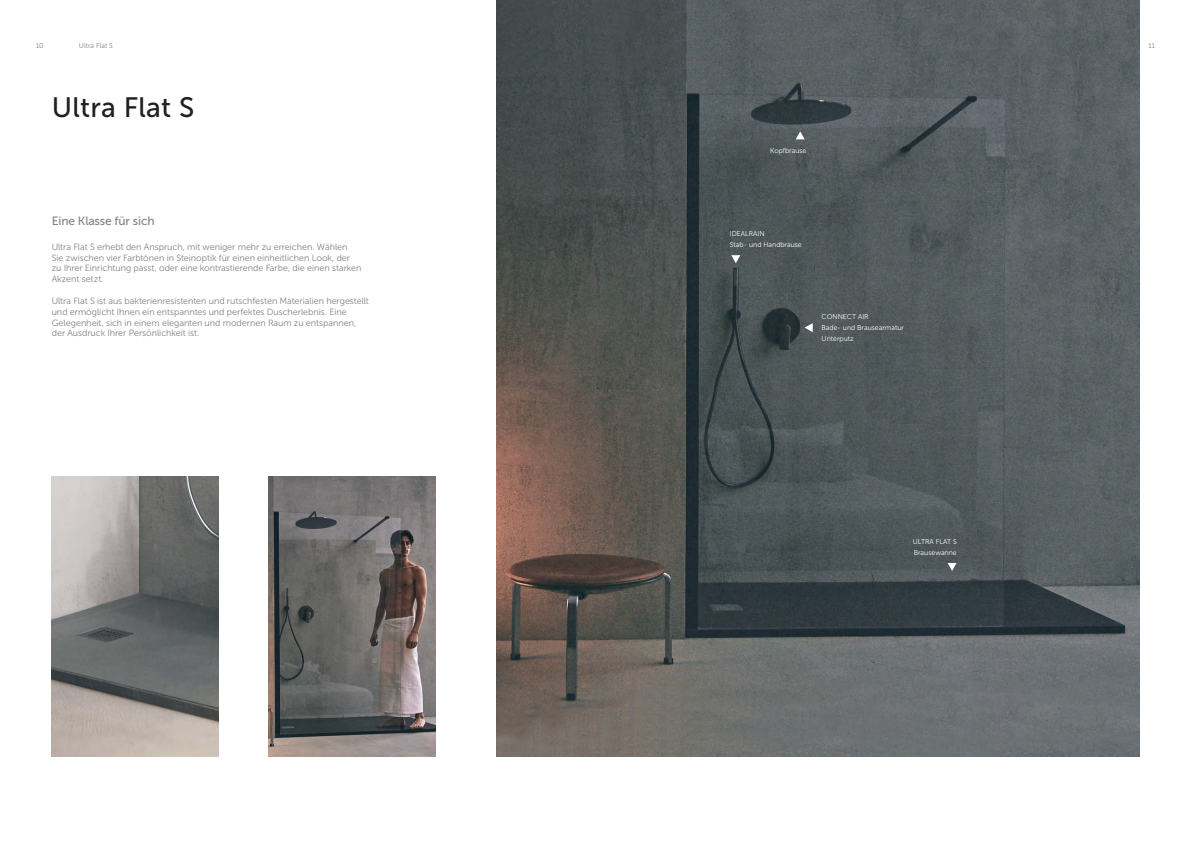
<style>
.page{position:relative;width:1191px;height:842px;background:#fff}
.page>*{position:absolute;margin:0;border:0;box-sizing:border-box;transform-origin:0 0}
.t1{font:28px "Museo Sans 500";letter-spacing:.01em;color:#231f20}
.t2{font:12px "Museo Sans 500";letter-spacing:-.01em;color:#808285}
.t3{font:9px/10.8px "Museo Sans 300";color:#808285}
.t4{font:7px/11px "Museo Sans 300";color:#fff}
.t5{font:7px "Museo Sans 300";color:#808285}
</style>
<div class="page">
<img style="left:496px;top:0;width:644px;height:756px">
<img style="left:269px;top:476px;width:167px;height:280px">
<img style="left:52px;top:476px;width:166px;height:280px">
<svg style="left:804px;top:323px;width:8px;height:9px"></svg>
<svg style="left:731px;top:255px;width:9px;height:8px"></svg>
<svg style="left:947px;top:563px;width:9px;height:8px"></svg>
<svg style="left:795px;top:131px;width:9px;height:8px"></svg>
<p class="t5" style="left:36px;top:42px;width:9px">10</p>
<p class="t5" style="left:79px;top:42px;width:36px">Ultra Flat S</p>
<p class="t5" style="left:1148px;top:42px;width:8px">11</p>
<h1 class="t1" style="left:52px;top:92px;width:144px">Ultra Flat S</h1>
<h2 class="t2" style="left:52px;top:214px;width:105px">Eine Klasse für sich</h2>
<p class="t3" style="left:52px;top:241px;width:311px">Ultra Flat S erhebt den Anspruch, mit weniger mehr zu erreichen. Wählen Sie zwischen vier Farbtönen in Steinoptik für einen einheitlichen Look, der zu Ihrer Einrichtung passt, oder eine kontrastierende Farbe, die einen starken Akzent setzt.</p>
<p class="t3" style="left:52px;top:295px;width:319px">Ultra Flat S ist aus bakterienresistenten und rutschfesten Materialien hergestellt und ermöglicht Ihnen ein entspanntes und perfektes Duscherlebnis. Eine Gelegenheit, sich in einem eleganten und modernen Raum zu entspannen, der Ausdruck Ihrer Persönlichkeit ist.</p>
<p class="t4" style="left:770px;top:145px;width:38px">Kopfbrause</p>
<p class="t4" style="left:730px;top:228px;width:73px">IDEALRAIN<br>Stab- und Handbrause</p>
<p class="t4" style="left:821px;top:311px;width:84px">CONNECT AIR<br>Bade- und Brausearmatur<br>Unterputz</p>
<p class="t4" style="left:913px;top:536px;width:45px">ULTRA FLAT S<br>Brausewanne</p>
</div>
